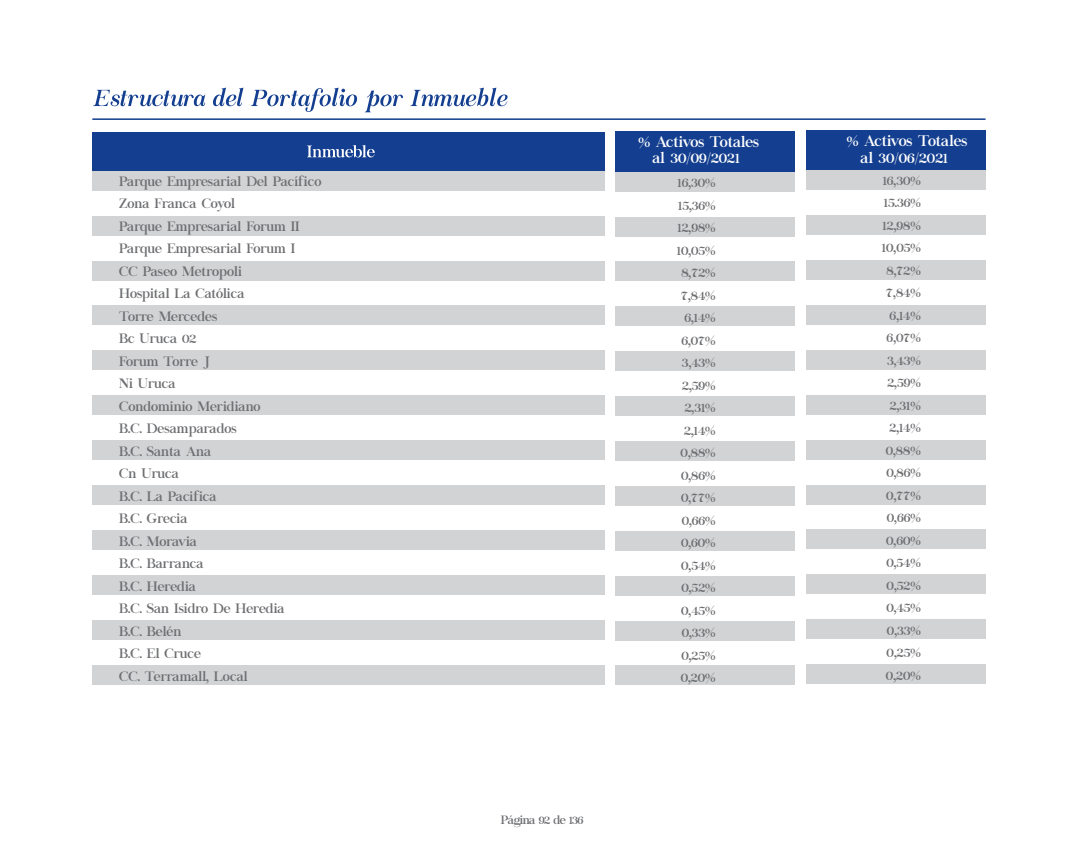
<style>
.page{position:relative;width:1080px;height:864px;background:#fff}
.page>*{position:absolute;margin:0;border:0;box-sizing:border-box;transform-origin:0 0}
.t1{font:15.3px/16.6px "Chapaza";color:#fff;text-align:center}
.t2{font:13.5px/22.5px "Chapaza";color:#6d6e71;text-align:center}
.t3{font:12px "Chapaza";letter-spacing:-.05em;color:#6d6e71}
</style>
<div class="page">
<div style="left:615px;top:172px;width:180px;height:20px;background:#d1d3d4"></div>
<div style="left:615px;top:217px;width:180px;height:19px;background:#d1d3d4"></div>
<div style="left:615px;top:261px;width:180px;height:20px;background:#d1d3d4"></div>
<div style="left:615px;top:306px;width:180px;height:20px;background:#d1d3d4"></div>
<div style="left:615px;top:351px;width:180px;height:20px;background:#d1d3d4"></div>
<div style="left:615px;top:396px;width:180px;height:20px;background:#d1d3d4"></div>
<div style="left:615px;top:441px;width:180px;height:20px;background:#d1d3d4"></div>
<div style="left:615px;top:486px;width:180px;height:20px;background:#d1d3d4"></div>
<div style="left:615px;top:531px;width:180px;height:20px;background:#d1d3d4"></div>
<div style="left:615px;top:576px;width:180px;height:20px;background:#d1d3d4"></div>
<div style="left:615px;top:621px;width:180px;height:19px;background:#d1d3d4"></div>
<div style="left:615px;top:666px;width:180px;height:19px;background:#d1d3d4"></div>
<div style="left:92px;top:171px;width:513px;height:20px;background:#d1d3d4"></div>
<div style="left:92px;top:216px;width:513px;height:20px;background:#d1d3d4"></div>
<div style="left:92px;top:261px;width:513px;height:19px;background:#d1d3d4"></div>
<div style="left:92px;top:306px;width:513px;height:19px;background:#d1d3d4"></div>
<div style="left:92px;top:350px;width:513px;height:20px;background:#d1d3d4"></div>
<div style="left:92px;top:395px;width:513px;height:20px;background:#d1d3d4"></div>
<div style="left:92px;top:440px;width:513px;height:20px;background:#d1d3d4"></div>
<div style="left:92px;top:485px;width:513px;height:20px;background:#d1d3d4"></div>
<div style="left:92px;top:530px;width:513px;height:20px;background:#d1d3d4"></div>
<div style="left:92px;top:575px;width:513px;height:20px;background:#d1d3d4"></div>
<div style="left:92px;top:620px;width:513px;height:20px;background:#d1d3d4"></div>
<div style="left:92px;top:665px;width:513px;height:20px;background:#d1d3d4"></div>
<svg style="left:93px;top:90px;width:112px;height:16px"></svg>
<svg style="left:213px;top:88px;width:30px;height:18px"></svg>
<svg style="left:251px;top:88px;width:106px;height:24px"></svg>
<svg style="left:365px;top:91px;width:38px;height:21px"></svg>
<svg style="left:410px;top:88px;width:98px;height:19px"></svg>
<hr style="left:92px;top:118px;width:894px;height:2px;background:#143f90">
<div style="left:806px;top:131px;width:180px;height:40px;background:#143f90"></div>
<div style="left:616px;top:131px;width:179px;height:41px;background:#143f90"></div>
<div style="left:92px;top:133px;width:513px;height:38px;background:#143f90"></div>
<svg style="left:307px;top:145px;width:68px;height:13px"></svg>
<div style="left:806px;top:170px;width:180px;height:20px;background:#d1d3d4"></div>
<div style="left:806px;top:215px;width:180px;height:20px;background:#d1d3d4"></div>
<div style="left:806px;top:260px;width:180px;height:20px;background:#d1d3d4"></div>
<div style="left:806px;top:305px;width:180px;height:20px;background:#d1d3d4"></div>
<div style="left:806px;top:350px;width:180px;height:20px;background:#d1d3d4"></div>
<div style="left:806px;top:395px;width:180px;height:20px;background:#d1d3d4"></div>
<div style="left:806px;top:440px;width:180px;height:20px;background:#d1d3d4"></div>
<div style="left:806px;top:485px;width:180px;height:19px;background:#d1d3d4"></div>
<div style="left:806px;top:529px;width:180px;height:20px;background:#d1d3d4"></div>
<div style="left:806px;top:574px;width:180px;height:20px;background:#d1d3d4"></div>
<div style="left:806px;top:619px;width:180px;height:20px;background:#d1d3d4"></div>
<div style="left:806px;top:664px;width:180px;height:20px;background:#d1d3d4"></div>
<p class="t2" style="left:119px;top:170px;width:204px;text-align:left">Parque Empresarial Del Pacífico<br>Zona Franca Coyol<br>Parque Empresarial Forum II<br>Parque Empresarial Forum I<br>CC Paseo Metropoli<br>Hospital La Católica<br>Torre Mercedes<br>Bc Uruca 02<br>Forum Torre J<br>Ni Uruca<br>Condominio Meridiano<br>B.C. Desamparados<br>B.C. Santa Ana<br>Cn Uruca<br>B.C. La Pacifica<br>B.C. Grecia<br>B.C. Moravia<br>B.C. Barranca<br>B.C. Heredia<br>B.C. San Isidro De Heredia<br>B.C. Belén<br>B.C. El Cruce<br>CC. Terramall, Local</p>
<p class="t3" style="left:501px;top:813px;width:84px">Página 92 de 136</p>
<p class="t1" style="left:847px;top:133px;width:122px">% Activos Totales al 30/06/2021</p>
<p class="t1" style="left:639px;top:133px;width:122px">% Activos Totales al 30/09/2021</p>
<p class="t2" style="left:677px;top:171px;width:40px">16,30%<br>15,36%<br>12,98%<br>10,05%<br>8,72%<br>7,84%<br>6,14%<br>6,07%<br>3,43%<br>2,59%<br>2,31%<br>2,14%<br>0,88%<br>0,86%<br>0,77%<br>0,66%<br>0,60%<br>0,54%<br>0,52%<br>0,45%<br>0,33%<br>0,25%<br>0,20%</p>
<p class="t2" style="left:882px;top:169px;width:40px">16,30%<br>15.36%<br>12,98%<br>10,05%<br>8,72%<br>7,84%<br>6,14%<br>6,07%<br>3,43%<br>2,59%<br>2,31%<br>2,14%<br>0,88%<br>0,86%<br>0,77%<br>0,66%<br>0,60%<br>0,54%<br>0,52%<br>0,45%<br>0,33%<br>0,25%<br>0,20%</p>
</div>
